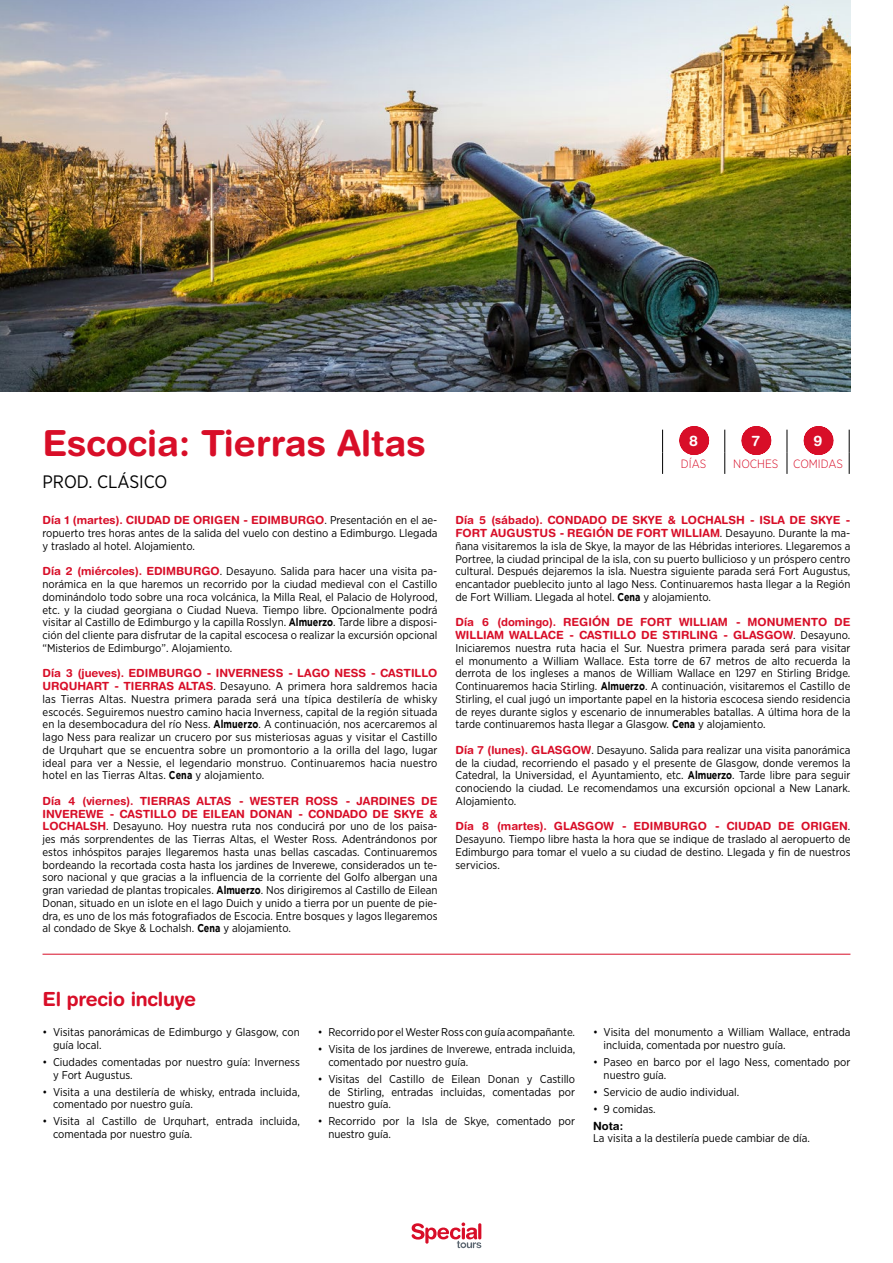
<style>
.page{position:relative;width:893px;height:1263px;background:#fff}
.page>*{position:absolute;margin:0;border:0;box-sizing:border-box;transform-origin:0 0}
.titular{font:700 36px "Helvetica Rounded LT Std";color:#d80e28}
.itinerario{font:700 19.5px "Helvetica Rounded LT Std";letter-spacing:-.01em;color:#d80e28}
.itinerario-2{font:18px "Gotham Narrow";color:#000}
.numeros{font:700 14.55px "Helvetica Rounded LT Std";color:#fff}
.t1{font:300 12px "Gotham Narrow";color:#d80e28}
.itinerario-3{font:11.25px/12.8px "Gotham Narrow";color:#000;text-align:justify}
.itinerario-4{font:700 11.25px "Helvetica Rounded LT Std";color:#000}
.s1{font-family:"Helvetica Rounded LT Std";font-weight:700;color:#d80e28}
.s2{font-family:"Gotham";font-weight:700}
</style>
<div class="page">
<hr style="left:43px;top:954px;width:807px;height:1px;background:#d80e28">
<svg style="left:662px;top:430px;width:1px;height:44px"></svg>
<svg style="left:724px;top:430px;width:1px;height:44px"></svg>
<svg style="left:787px;top:430px;width:1px;height:44px"></svg>
<svg style="left:849px;top:430px;width:1px;height:44px"></svg>
<svg style="left:693px;top:426px;width:2px;height:29px"></svg>
<svg style="left:756px;top:426px;width:1px;height:29px"></svg>
<svg style="left:818px;top:426px;width:1px;height:29px"></svg>
<svg style="left:412px;top:1222px;width:69px;height:26px"></svg>
<img style="left:0;top:0;width:850px;height:392px">
<p class="titular" style="left:43px;top:421px;width:385px">Escocia: Tierras Altas</p>
<p class="itinerario-2" style="left:43px;top:471px;width:126px">PROD. CLÁSICO</p>
<p class="itinerario-3" style="left:43px;top:514px;width:396px"><span class="s1">Día 1 (martes). CIUDAD DE ORIGEN - EDIMBURGO</span>. Presentación en el ae&shy;ropuerto tres horas antes de la salida del vuelo con destino a Edimburgo. Llegada y traslado al hotel. Alojamiento.</p>
<p class="itinerario-3" style="left:43px;top:565px;width:396px"><span class="s1">Día 2 (miércoles). EDIMBURGO</span>. Desayuno. Salida para hacer una visita pa&shy;norámica en la que haremos un recorrido por la ciudad medieval con el Castillo dominándolo todo sobre una roca volcánica, la Milla Real, el Palacio de Holyrood, etc. y la ciudad georgiana o Ciudad Nueva. Tiempo libre. Opcionalmente podrá visitar al Castillo de Edimburgo y la capilla Rosslyn. <span class="s2">Almuerzo</span>. Tarde libre a disposi&shy;ción del cliente para disfrutar de la capital escocesa o realizar la excursión opcional “Misterios de Edimburgo”. Alojamiento.</p>
<p class="itinerario-3" style="left:43px;top:667px;width:396px"><span class="s1">Día 3 (jueves). EDIMBURGO - INVERNESS - LAGO NESS - CASTILLO URQUHART - TIERRAS ALTAS</span>. Desayuno. A primera hora saldremos hacia las Tierras Altas. Nuestra primera parada será una típica destilería de whisky escocés. Seguiremos nuestro camino hacia Inverness, capital de la región situada en la desembocadura del río Ness. <span class="s2">Almuerzo</span>. A continuación, nos acercaremos al lago Ness para realizar un crucero por sus misteriosas aguas y visitar el Castillo de Urquhart que se encuentra sobre un promontorio a la orilla del lago, lugar ideal para ver a Nessie, el legendario monstruo. Continuaremos hacia nuestro hotel en las Tierras Altas. <span class="s2">Cena</span> y alojamiento.</p>
<p class="itinerario-3" style="left:43px;top:794px;width:396px"><span class="s1">Día 4 (viernes). TIERRAS ALTAS - WESTER ROSS - JARDINES DE INVEREWE - CASTILLO DE EILEAN DONAN - CONDADO DE SKYE &amp; LOCHALSH</span>. Desayuno. Hoy nuestra ruta nos conducirá por uno de los paisa&shy;jes más sorprendentes de las Tierras Altas, el Wester Ross. Adentrándonos por estos inhóspitos parajes llegaremos hasta unas bellas cascadas. Continuaremos bordeando la recortada costa hasta los jardines de Inverewe, considerados un te&shy;soro nacional y que gracias a la influencia de la corriente del Golfo albergan una gran variedad de plantas tropicales. <span class="s2">Almuerzo</span>. Nos dirigiremos al Castillo de Eilean Donan, situado en un islote en el lago Duich y unido a tierra por un puente de pie&shy;dra, es uno de los más fotografiados de Escocia. Entre bosques y lagos llegaremos al condado de Skye &amp; Lochalsh. <span class="s2">Cena</span> y alojamiento.</p>
<p class="numeros" style="left:689px;top:432px;width:10px">8</p>
<p class="numeros" style="left:752px;top:432px;width:10px">7</p>
<p class="numeros" style="left:814px;top:432px;width:10px">9</p>
<p class="t1" style="left:681px;top:456px;width:27px">DÍAS</p>
<p class="t1" style="left:733px;top:456px;width:47px">NOCHES</p>
<p class="t1" style="left:793px;top:456px;width:51px">COMIDAS</p>
<p class="itinerario-3" style="left:455px;top:514px;width:396px"><span class="s1">Día 5 (sábado). CONDADO DE SKYE &amp; LOCHALSH - ISLA DE SKYE - FORT AUGUSTUS - REGIÓN DE FORT WILLIAM</span>. Desayuno. Durante la ma&shy;ñana visitaremos la isla de Skye, la mayor de las Hébridas interiores. Llegaremos a Portree, la ciudad principal de la isla, con su puerto bullicioso y un próspero centro cultural. Después dejaremos la isla. Nuestra siguiente parada será Fort Augustus, encantador pueblecito junto al lago Ness. Continuaremos hasta llegar a la Región de Fort William. Llegada al hotel. <span class="s2">Cena</span> y alojamiento.</p>
<p class="itinerario-3" style="left:455px;top:616px;width:396px"><span class="s1">Día 6 (domingo). REGIÓN DE FORT WILLIAM - MONUMENTO DE WILLIAM WALLACE - CASTILLO DE STIRLING - GLASGOW</span>. Desayuno.<br>Iniciaremos nuestra ruta hacia el Sur. Nuestra primera parada será para visitar el monumento a William Wallace. Esta torre de 67 metros de alto recuerda la derrota de los ingleses a manos de William Wallace en 1297 en Stirling Bridge.<br>Continuaremos hacia Stirling. <span class="s2">Almuerzo</span>. A continuación, visitaremos el Castillo de Stirling, el cual jugó un importante papel en la historia escocesa siendo residencia de reyes durante siglos y escenario de innumerables batallas. A última hora de la tarde continuaremos hasta llegar a Glasgow. <span class="s2">Cena</span> y alojamiento.</p>
<p class="itinerario-3" style="left:455px;top:743px;width:396px"><span class="s1">Día 7 (lunes). GLASGOW</span>. Desayuno. Salida para realizar una visita panorámica de la ciudad, recorriendo el pasado y el presente de Glasgow, donde veremos la Catedral, la Universidad, el Ayuntamiento, etc. <span class="s2">Almuerzo</span>. Tarde libre para seguir conociendo la ciudad. Le recomendamos una excursión opcional a New Lanark.<br>Alojamiento.</p>
<p class="itinerario-3" style="left:455px;top:820px;width:396px"><span class="s1">Día 8 (martes). GLASGOW - EDIMBURGO - CIUDAD DE ORIGEN</span>.<br>Desayuno. Tiempo libre hasta la hora que se indique de traslado al aeropuerto de Edimburgo para tomar el vuelo a su ciudad de destino. Llegada y fin de nuestros servicios.</p>
<p class="itinerario" style="left:43px;top:987px;width:155px">El precio incluye</p>
<p class="itinerario-3" style="left:53px;top:1025px;width:248px;text-indent:-11px">• Visitas panorámicas de Edimburgo y Glasgow, con guía local.</p>
<p class="itinerario-3" style="left:53px;top:1055px;width:248px;text-indent:-11px">• Ciudades comentadas por nuestro guía: Inverness y Fort Augustus.</p>
<p class="itinerario-3" style="left:53px;top:1085px;width:248px;text-indent:-11px">• Visita a una destilería de whisky, entrada incluida, comentado por nuestro guía.</p>
<p class="itinerario-3" style="left:53px;top:1115px;width:248px;text-indent:-11px">• Visita al Castillo de Urquhart, entrada incluida, comentada por nuestro guía.</p>
<p class="itinerario-3" style="left:318px;top:1025px;width:259px">• Recorrido por el Wester Ross con guía acompañante.</p>
<p class="itinerario-3" style="left:328px;top:1042px;width:248px;text-indent:-10px">• Visita de los jardines de Inverewe, entrada incluida, comentado por nuestro guía.</p>
<p class="itinerario-3" style="left:328px;top:1072px;width:248px;text-indent:-10px">• Visitas del Castillo de Eilean Donan y Castillo de Stirling, entradas incluidas, comentadas por nuestro guía.</p>
<p class="itinerario-3" style="left:328px;top:1115px;width:248px;text-indent:-10px">• Recorrido por la Isla de Skye, comentado por nuestro guía.</p>
<p class="itinerario-3" style="left:604px;top:1025px;width:248px;text-indent:-10px">• Visita del monumento a William Wallace, entrada incluida, comentada por nuestro guía.</p>
<p class="itinerario-3" style="left:604px;top:1055px;width:248px;text-indent:-10px">• Paseo en barco por el lago Ness, comentado por nuestro guía.</p>
<p class="itinerario-3" style="left:593px;top:1085px;width:148px">• Servicio de audio individual.</p>
<p class="itinerario-3" style="left:593px;top:1102px;width:64px">• 9 comidas.</p>
<p class="itinerario-4" style="left:593px;top:1119px;width:32px">Nota:</p>
<p class="itinerario-3" style="left:593px;top:1132px;width:218px">La visita a la destilería puede cambiar de día.</p>
</div>
